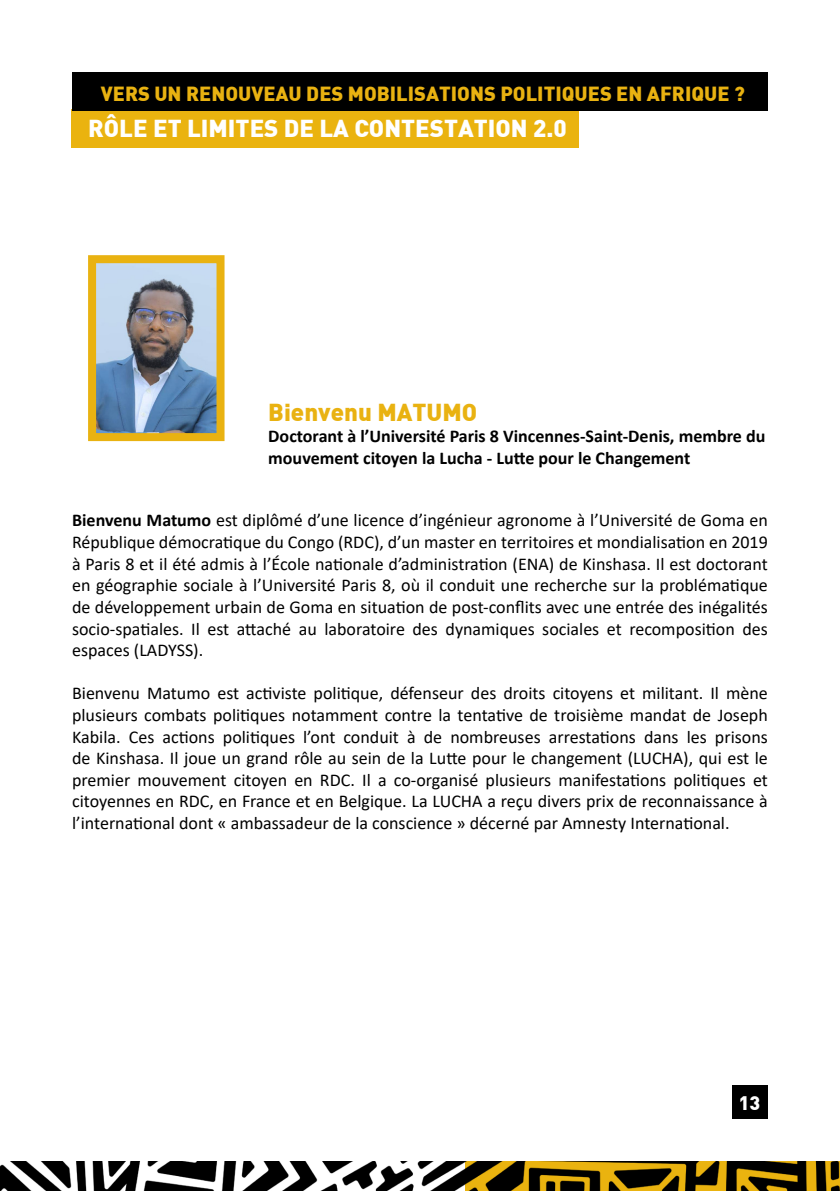
<style>
.page{position:relative;width:840px;height:1191px;background:#fff}
.page>*{position:absolute;margin:0;border:0;box-sizing:border-box;transform-origin:0 0}
.t1{font:900 24px "DIN";color:#fff}
.t2{font:900 24px "DIN";color:#e9b211}
.t3{font:900 20px "DIN";color:#e9b211}
.t4{font:900 19.2px "DIN";color:#fff}
.t5{font:18px/21.6px "Calibri";color:#000;text-align:justify}
.t6{font:700 18px/21.6px "Calibri";color:#000}
.s1{font-weight:700}
</style>
<div class="page">
<div style="left:732px;top:1085px;width:35px;height:34px;background:#000"></div>
<div style="left:72px;top:72px;width:695px;height:39px;background:#000"></div>
<img style="left:88px;top:255px;width:137px;height:187px">
<img style="left:0;top:1161px;width:465px;height:29px">
<svg style="left:465px;top:1161px;width:374px;height:30px;background:#664e06"></svg>
<div style="left:71px;top:109px;width:507px;height:39px;background:#eab30f"></div>
<p class="t3" style="left:101px;top:80px;width:645px">VERS UN RENOUVEAU DES MOBILISATIONS POLITIQUES EN AFRIQUE ?</p>
<h1 class="t1" style="left:88px;top:112px;width:480px">RÔLE ET LIMITES DE LA CONTESTATION 2.0</h1>
<h1 class="t2" style="left:268px;top:396px;width:210px">Bienvenu MATUMO</h1>
<p class="t6" style="left:268px;top:425px;width:498px">Doctorant à l’Université Paris 8 Vincennes-Saint-Denis, membre du mouvement citoyen la Lucha - Lutte pour le Changement</p>
<p class="t5" style="left:72px;top:509px;width:697px"><span class="s1">Bienvenu Matumo</span> est diplômé d’une licence d’ingénieur agronome à l’Université de Goma en République démocratique du Congo (RDC), d’un master en territoires et mondialisation en 2019 à Paris 8 et il été admis à l’École nationale d’administration (ENA) de Kinshasa. Il est doctorant en géographie sociale à l’Université Paris 8, où il conduit une recherche sur la problématique de développement urbain de Goma en situation de post-conflits avec une entrée des inégalités socio-spatiales. Il est attaché au laboratoire des dynamiques sociales et recomposition des espaces (LADYSS).</p>
<p class="t5" style="left:72px;top:682px;width:697px">Bienvenu Matumo est activiste politique, défenseur des droits citoyens et militant. Il mène plusieurs combats politiques notamment contre la tentative de troisième mandat de Joseph Kabila. Ces actions politiques l’ont conduit à de nombreuses arrestations dans les prisons de Kinshasa. Il joue un grand rôle au sein de la Lutte pour le changement (LUCHA), qui est le premier mouvement citoyen en RDC. Il a co-organisé plusieurs manifestations politiques et citoyennes en RDC, en France et en Belgique. La LUCHA a reçu divers prix de reconnaissance à l’international dont « ambassadeur de la conscience » décerné par Amnesty International.</p>
<p class="t4" style="left:738px;top:1090px;width:23px">13</p>
</div>
